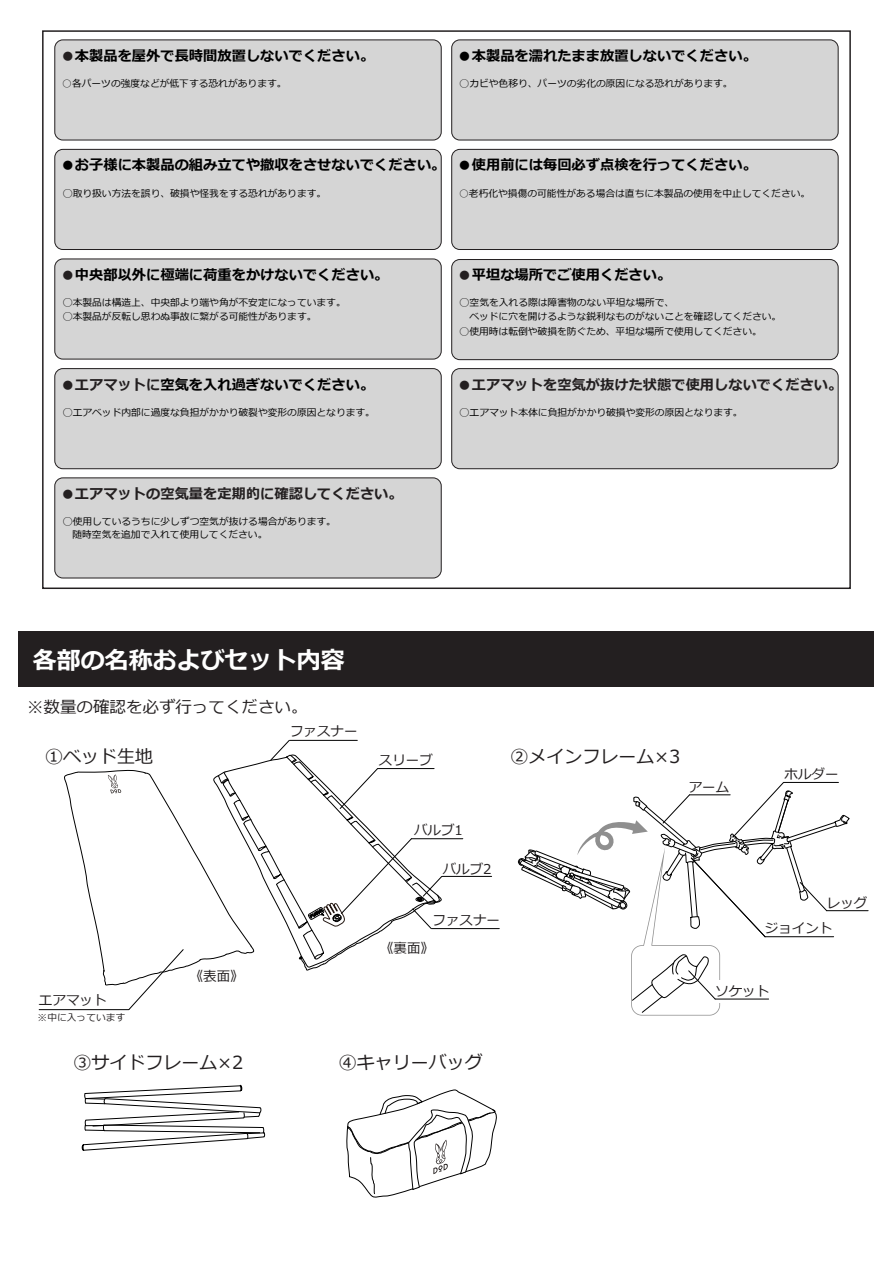
<style>
.page{position:relative;width:893px;height:1263px;background:#fff}
.page>*{position:absolute;margin:0;border:0;box-sizing:border-box;transform-origin:0 0}
.t1{font:700 24px "Meiryo";color:#fff}
.t2{font:18px "Meiryo";color:#231f20}
.t3{font:16.5px "Meiryo";color:#231f20}
.t4{font:700 14.25px "Meiryo";color:#000}
.t5{font:700 14.25px "Meiryo";color:#231f20}
.t6{font:13.5px "Meiryo";color:#231f20}
.t7{font:9.75px/14.2px "Meiryo";color:#000}
.t8{font:9.75px "Meiryo";color:#231f20}
.s1{color:#231f20}
.s2{font-size:10.05px}
</style>
<div class="page">
<div style="left:54px;top:40px;width:388px;height:100px;background:#d5d5d5;border:1px solid #231f20;border-radius:8px"></div>
<div style="left:451px;top:40px;width:388px;height:100px;background:#d5d5d5;border:1px solid #231f20;border-radius:8px"></div>
<div style="left:54px;top:149px;width:388px;height:101px;background:#d5d5d5;border:1px solid #231f20;border-radius:8px"></div>
<div style="left:54px;top:259px;width:388px;height:100px;background:#d5d5d5;border:1px solid #231f20;border-radius:8px"></div>
<div style="left:451px;top:149px;width:388px;height:101px;background:#d5d5d5;border:1px solid #231f20;border-radius:8px"></div>
<div style="left:451px;top:259px;width:388px;height:101px;background:#d5d5d5;border:1px solid #231f20;border-radius:8px"></div>
<div style="left:54px;top:368px;width:388px;height:101px;background:#d5d5d5;border:1px solid #231f20;border-radius:8px"></div>
<div style="left:54px;top:477px;width:388px;height:101px;background:#d5d5d5;border:1px solid #231f20;border-radius:8px"></div>
<div style="left:451px;top:368px;width:388px;height:101px;background:#d5d5d5;border:1px solid #231f20;border-radius:8px"></div>
<div style="left:18px;top:631px;width:856px;height:56px;background:#231f20"></div>
<svg style="left:81px;top:1084px;width:184px;height:67px"></svg>
<hr style="left:39px;top:1009px;width:90px;height:1px;background:#000">
<hr style="left:411px;top:838px;width:52px;height:1px;background:#000">
<hr style="left:442px;top:876px;width:50px;height:1px;background:#000">
<hr style="left:431px;top:928px;width:68px;height:1px;background:#000">
<hr style="left:827px;top:910px;width:41px;height:1px;background:#000">
<svg style="left:518px;top:781px;width:332px;height:234px"></svg>
<svg style="left:346px;top:1089px;width:151px;height:109px"></svg>
<svg style="left:64px;top:739px;width:379px;height:272px"></svg>
<hr style="left:290px;top:740px;width:67px;height:1px;background:#000">
<h3 class="t4" style="left:61px;top:48px;width:315px"><span class="s1">●</span>本製品を屋外で⻑時間放置しないでください。</h3>
<p class="t7" style="left:62px;top:77px;width:226px">○各パーツの強度などが低下する恐れがあります。</p>
<h3 class="t4" style="left:458px;top:48px;width:301px">●本製品を濡れたまま放置しないでください。</h3>
<p class="t7" style="left:460px;top:76px;width:275px">◯カビや⾊移り、パーツの劣化の原因になる恐れがあります。</p>
<h3 class="t4" style="left:61px;top:158px;width:698px">●お⼦様に本製品の組み⽴てや撤収をさせないでください。 ●使⽤前には毎回必ず点検を⾏ってください。</h3>
<p class="t7" style="left:63px;top:186px;width:265px"><span class="s2">◯</span>取り扱い⽅法を誤り、破損や怪我をする恐れがあります。</p>
<p class="t7" style="left:459px;top:186px;width:353px">○⽼朽化や損傷の可能性がある場合は直ちに本製品の使⽤を中⽌してください。</p>
<h3 class="t4" style="left:61px;top:267px;width:329px"><span class="s1">●</span>中央部以外に極端に荷重をかけないでください。</h3>
<p class="t7" style="left:63px;top:295px;width:285px"><span class="s2">◯</span>本製品は構造上、中央部より端や⾓が不安定になっています。<span class="s2">◯</span>本製品が反転し思わぬ事故に繋がる可能性があります。</p>
<h3 class="t4" style="left:61px;top:377px;width:315px"><span class="s1">●エアマットに</span>空気を⼊れ過ぎないでください。</h3>
<p class="t7" style="left:63px;top:405px;width:314px"><span class="s2">◯</span>エアベッド内部に過度な負担がかかり破裂や変形の原因となります。</p>
<h3 class="t5" style="left:61px;top:486px;width:344px">●エアマットの空気量を定期的に確認してください。</h3>
<p class="t7" style="left:72px;top:515px;width:265px;line-height:12.8px;text-indent:-10px"><span class="s2">◯</span>使⽤しているうちに少しずつ空気が抜ける場合があります。随時空気を追加で⼊れて使⽤してください。</p>
<h3 class="t4" style="left:458px;top:267px;width:215px"><span class="s1">●</span>平坦な場所でご使⽤ください。</h3>
<p class="t7" style="left:460px;top:295px;width:216px"><span class="s2">◯</span>空気を⼊れる際は障害物のない平坦な場所で、</p>
<p class="t7" style="left:469px;top:310px;width:314px">ベッドに⽳を開けるような鋭利なものがないことを確認してください。</p>
<p class="t7" style="left:460px;top:324px;width:304px">◯使⽤時は転倒や破損を防ぐため、平坦な場所で使⽤してください。</p>
<h3 class="t5" style="left:458px;top:377px;width:386px">●エアマットを空気が抜けた状態で使⽤しないでください。</h3>
<p class="t7" style="left:460px;top:405px;width:285px"><span class="s2">◯</span>エアマット本体に負担がかかり破損や変形の原因となります。</p>
<h1 class="t1" style="left:33px;top:648px;width:314px">各部の名称およびセット内容</h1>
<h3 class="t3" style="left:27px;top:699px;width:282px">※数量の確認を必ず⾏ってください。</h3>
<h2 class="t2" style="left:45px;top:747px;width:110px">①ベッド⽣地</h2>
<h2 class="t2" style="left:511px;top:747px;width:171px">②メインフレーム×3</h2>
<h3 class="t6" style="left:290px;top:724px;width:69px">ファスナー</h3>
<h3 class="t6" style="left:379px;top:753px;width:56px">スリーブ</h3>
<h3 class="t6" style="left:689px;top:780px;width:42px">アーム</h3>
<h3 class="t6" style="left:785px;top:767px;width:56px">ホルダー</h3>
<h3 class="t6" style="left:39px;top:993px;width:69px">エアマット</h3>
<p class="t8" style="left:38px;top:1012px;width:89px">※中に⼊っています</p>
<h3 class="t6" style="left:190px;top:969px;width:56px">《表⾯》</h3>
<h3 class="t6" style="left:414px;top:823px;width:50px">バルブ1</h3>
<h3 class="t6" style="left:443px;top:862px;width:50px">バルブ2</h3>
<h3 class="t6" style="left:433px;top:913px;width:69px">ファスナー</h3>
<h3 class="t6" style="left:380px;top:941px;width:56px">《裏⾯》</h3>
<h3 class="t6" style="left:827px;top:896px;width:42px">レッグ</h3>
<h3 class="t6" style="left:765px;top:921px;width:69px">ジョイント</h3>
<h3 class="t6" style="left:715px;top:984px;width:56px">ソケット</h3>
<h2 class="t2" style="left:74px;top:1054px;width:171px">③サイドフレーム×2</h2>
<h2 class="t2" style="left:339px;top:1054px;width:146px">④キャリーバッグ</h2>
</div>
